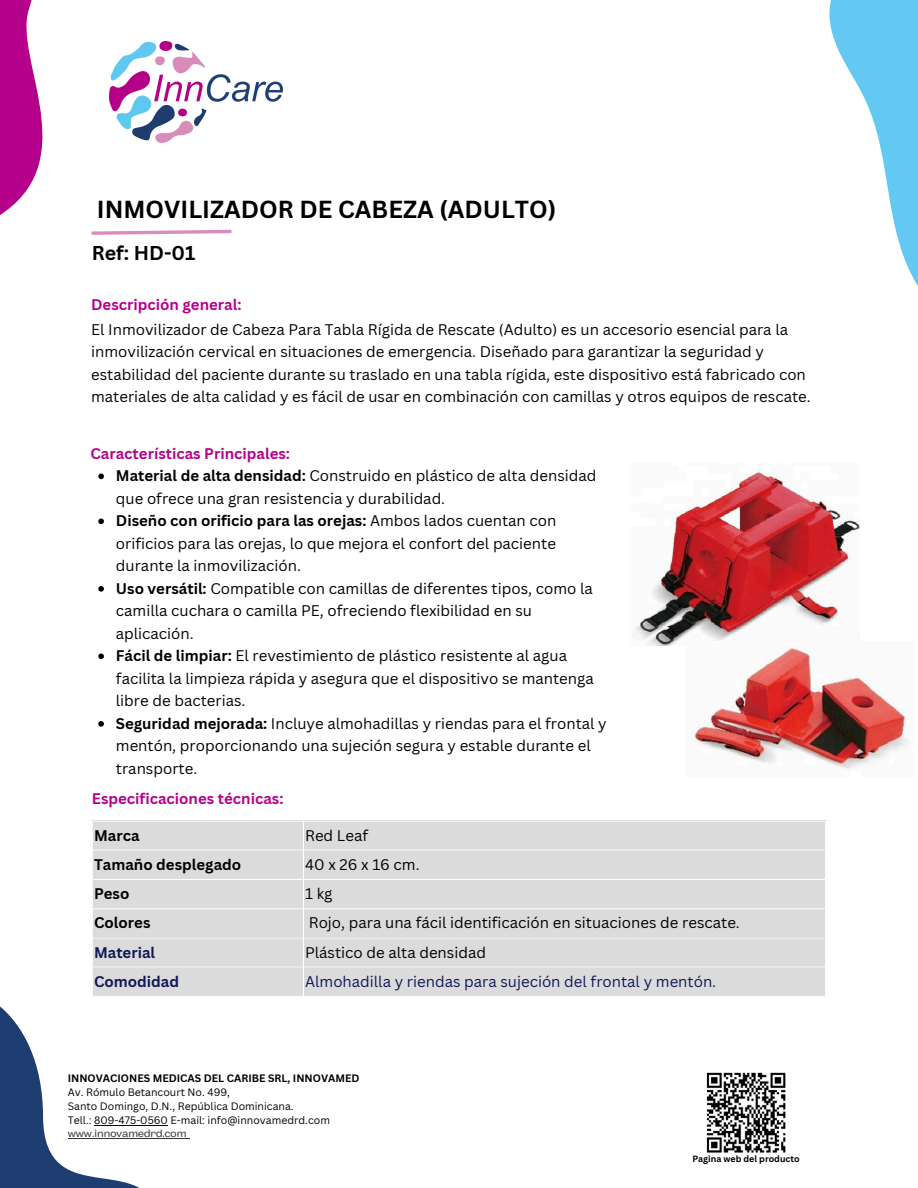
<style>
.page{position:relative;width:918px;height:1188px;background:#fff}
.page>*{position:absolute;margin:0;border:0;box-sizing:border-box;transform-origin:0 0}
.t1{font:700 24px "Canva Sans";color:#000}
.t2{font:700 19.5px "Canva Sans";color:#000}
.t3{font:15px/22.5px "Canva Sans";color:#000}
.t4{font:700 15px "Canva Sans";color:#b5008b}
.t5{font:15px "Canva Sans";color:#101857}
.t6{font:700 15px "Canva Sans";color:#000}
.t7{font:700 15px "Canva Sans";color:#101857}
.t8{font:10.5px/14px "Canva Sans";color:#000}
.t9{font:10.5px "Body Grotesque Fit";color:#343434}
.t10{font:700 8.85px "Canva Sans";color:#000}
.s1{font-weight:700}
</style>
<div class="page">
<svg style="left:0;top:0;width:43px;height:215px;fill:#b5008b"></svg>
<svg style="left:0;top:937px;width:140px;height:251px"></svg>
<img style="left:109px;top:41px;width:174px;height:102px">
<svg style="left:829px;top:0;width:89px;height:286px"></svg>
<div style="left:93px;top:822px;width:732px;height:174px;background:#dbdbdc"></div>
<hr style="left:92px;top:822px;width:1px;height:174px;background:#fff">
<hr style="left:303px;top:822px;width:1px;height:174px;background:#fff">
<hr style="left:92px;top:850px;width:734px;height:1px;background:#fff">
<hr style="left:92px;top:879px;width:734px;height:1px;background:#fff">
<hr style="left:92px;top:908px;width:734px;height:1px;background:#fff">
<hr style="left:92px;top:937px;width:734px;height:1px;background:#fff">
<hr style="left:92px;top:967px;width:734px;height:1px;background:#fff">
<hr style="left:92px;top:996px;width:734px;height:1px;background:#fff">
<svg style="left:91px;top:229px;width:141px;height:6px"></svg>
<img style="left:706px;top:1073px;width:80px;height:80px">
<img style="left:635px;top:471px;width:225px;height:174px">
<svg style="left:98px;top:474px;width:6px;height:5px"></svg>
<svg style="left:98px;top:519px;width:6px;height:5px"></svg>
<svg style="left:98px;top:586px;width:6px;height:6px"></svg>
<svg style="left:98px;top:654px;width:6px;height:5px"></svg>
<svg style="left:98px;top:721px;width:6px;height:6px"></svg>
<img style="left:685px;top:642px;width:224px;height:127px">
<hr style="left:68px;top:1138px;width:119px;height:1px;background:#343434">
<hr style="left:94px;top:1125px;width:74px;height:1px;background:#000">
<p class="t1" style="left:97px;top:192px;width:461px">INMOVILIZADOR DE CABEZA (ADULTO)</p>
<p class="t2" style="left:92px;top:239px;width:105px">Ref: HD-01</p>
<p class="t4" style="left:91px;top:294px;width:152px">Descripción general:</p>
<p class="t3" style="left:91px;top:317px;width:721px">El Inmovilizador de Cabeza Para Tabla Rígida de Rescate (Adulto) es un accesorio esencial para la inmovilización cervical en situaciones de emergencia. Diseñado para garantizar la seguridad y estabilidad del paciente durante su traslado en una tabla rígida, este dispositivo está fabricado con materiales de alta calidad y es fácil de usar en combinación con camillas y otros equipos de rescate.</p>
<p class="t4" style="left:90px;top:443px;width:201px">Características Principales:</p>
<p class="t3" style="left:116px;top:464px;width:482px"><span class="s1">Material de alta densidad:</span> Construido en plástico de alta densidad que ofrece una gran resistencia y durabilidad.</p>
<p class="t3" style="left:116px;top:509px;width:442px;text-align:justify"><span class="s1">Diseño con orificio para las orejas:</span> Ambos lados cuentan con orificios para las orejas, lo que mejora el confort del paciente durante la inmovilización.</p>
<p class="t3" style="left:116px;top:577px;width:478px"><span class="s1">Uso versátil:</span> Compatible con camillas de diferentes tipos, como la camilla cuchara o camilla PE, ofreciendo flexibilidad en su aplicación.</p>
<p class="t3" style="left:116px;top:644px;width:479px"><span class="s1">Fácil de limpiar:</span> El revestimiento de plástico resistente al agua facilita la limpieza rápida y asegura que el dispositivo se mantenga libre de bacterias.</p>
<h3 class="t3" style="left:116px;top:712px;width:492px"><span class="s1">Seguridad mejorada:</span> Incluye almohadillas y riendas para el frontal y mentón, proporcionando una sujeción segura y estable durante el transporte.</h3>
<p class="t4" style="left:92px;top:788px;width:193px">Especificaciones técnicas:</p>
<p class="t6" style="left:94px;top:825px;width:47px">Marca</p>
<p class="t3" style="left:305px;top:824px;width:65px">Red Leaf</p>
<p class="t6" style="left:94px;top:854px;width:149px">Tamaño desplegado</p>
<h1 class="t3" style="left:305px;top:853px;width:116px">40 x 26 x 16 cm.</h1>
<p class="t6" style="left:94px;top:883px;width:37px">Peso</p>
<h2 class="t3" style="left:305px;top:882px;width:29px">1 kg</h2>
<h3 class="t6" style="left:94px;top:912px;width:58px">Colores</h3>
<h4 class="t3" style="left:309px;top:911px;width:433px">Rojo, para una fácil identificación en situaciones de rescate.</h4>
<h3 class="t7" style="left:94px;top:942px;width:63px">Material</h3>
<p class="t3" style="left:305px;top:941px;width:182px">Plástico de alta densidad</p>
<p class="t7" style="left:94px;top:971px;width:87px">Comodidad</p>
<p class="t5" style="left:305px;top:971px;width:413px">Almohadilla y riendas para sujeción del frontal y mentón.</p>
<p class="t8" style="left:68px;top:1071px;width:293px"><span class="s1">INNOVACIONES MEDICAS DEL CARIBE SRL, INNOVAMED </span>Av. Rómulo Betancourt No. 499,<br>Santo Domingo, D.N., República Dominicana.<br>Tell.: 809-475-0560 E-mail: info@innovamedrd.com</p>
<p class="t9" style="left:68px;top:1128px;width:120px">www.innovamedrd.com</p>
<p class="t10" style="left:692px;top:1152px;width:109px">Pagina web del producto</p>
</div>
